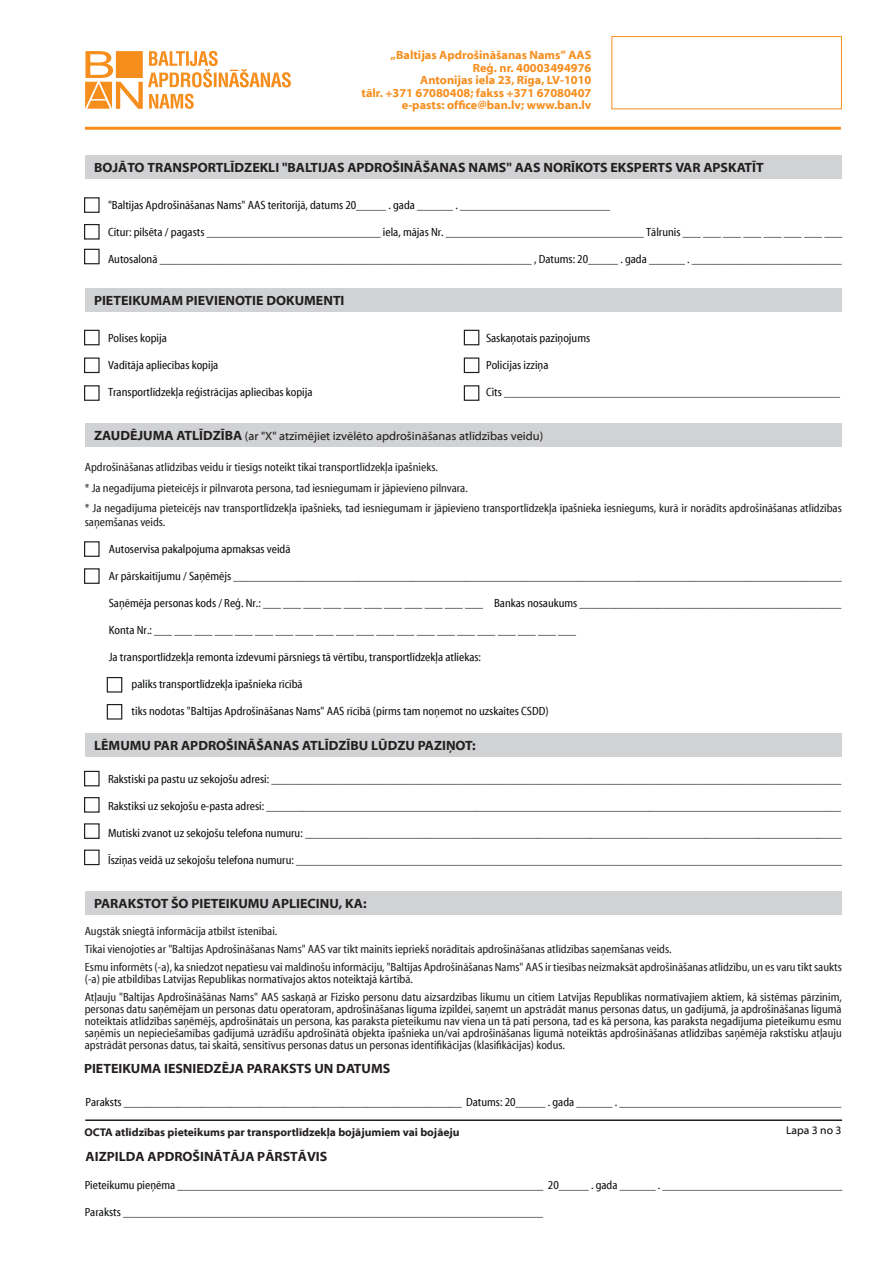
<style>
.page{position:relative;width:893px;height:1263px;background:#fff}
.page>*{position:absolute;margin:0;border:0;box-sizing:border-box;transform-origin:0 0}
.t1{font:700 13.5px "Myriad Web Pro";color:#231f20}
.t2{font:condensed 12px "Myriad Web Pro";color:#0b0e10}
.t3{font:condensed 12px/18px "Myriad Web Pro";color:#231f20}
.t4{font:700 12px/12.5px "Myriad Web Pro";color:#f68e1e;text-align:right}
.t5{font:12px "Myriad Web Pro";color:#231f20}
.t6{font:700 11.25px "Myriad Web Pro";color:#231f20}
.t7{font:11.25px "Myriad Web Pro";color:#0b0e10}
.s1{font-weight:700;font-size:13.5px}
</style>
<div class="page">
<div style="left:85px;top:155px;width:756px;height:23px;background:#d1d2d4"></div>
<div style="left:84px;top:197px;width:16px;height:16px;background:#fff;border:1px solid #231f20"></div>
<div style="left:84px;top:224px;width:16px;height:16px;background:#fff;border:1px solid #231f20"></div>
<div style="left:84px;top:249px;width:16px;height:15px;background:#fff;border:1px solid #231f20"></div>
<div style="left:84px;top:330px;width:16px;height:15px;background:#fff;border:1px solid #231f20"></div>
<div style="left:84px;top:357px;width:16px;height:16px;background:#fff;border:1px solid #231f20"></div>
<div style="left:84px;top:385px;width:16px;height:16px;background:#fff;border:1px solid #231f20"></div>
<div style="left:84px;top:541px;width:16px;height:16px;background:#fff;border:1px solid #231f20"></div>
<div style="left:84px;top:771px;width:16px;height:15px;background:#fff;border:1px solid #231f20"></div>
<div style="left:84px;top:797px;width:16px;height:16px;background:#fff;border:1px solid #231f20"></div>
<div style="left:84px;top:823px;width:16px;height:16px;background:#fff;border:1px solid #231f20"></div>
<div style="left:84px;top:849px;width:16px;height:16px;background:#fff;border:1px solid #231f20"></div>
<div style="left:84px;top:568px;width:16px;height:16px;background:#fff;border:1px solid #231f20"></div>
<div style="left:107px;top:677px;width:15px;height:15px;background:#fff;border:1px solid #231f20"></div>
<div style="left:107px;top:704px;width:15px;height:15px;background:#fff;border:1px solid #231f20"></div>
<div style="left:464px;top:330px;width:15px;height:15px;background:#fff;border:1px solid #231f20"></div>
<div style="left:464px;top:357px;width:15px;height:16px;background:#fff;border:1px solid #231f20"></div>
<div style="left:464px;top:385px;width:15px;height:16px;background:#fff;border:1px solid #231f20"></div>
<div style="left:85px;top:289px;width:756px;height:23px;background:#d1d2d4"></div>
<div style="left:85px;top:424px;width:756px;height:23px;background:#d1d2d4"></div>
<div style="left:85px;top:733px;width:756px;height:24px;background:#d1d2d4"></div>
<div style="left:85px;top:891px;width:756px;height:23px;background:#d1d2d4"></div>
<hr style="left:85px;top:1119px;width:757px;height:2px;background:#231f20">
<svg style="left:85px;top:51px;width:206px;height:58px"></svg>
<hr style="left:85px;top:127px;width:756px;height:3px;background:#f68e1e">
<div style="left:612px;top:36px;width:230px;height:73px;border:1px solid #f68e1e"></div>
<p class="t4" style="left:362px;top:49px;width:231px">„Baltijas Apdrošināšanas Nams” AAS<br>Reģ. nr. 40003494976<br>Antonijas iela 23, Rīga, LV-1010<br>tālr. +371 67080408; fakss +371 67080407 e-pasts: office@ban.lv; www.ban.lv</p>
<p class="t1" style="left:94px;top:160px;width:671px">BOJĀTO TRANSPORTLĪDZEKLI "BALTIJAS APDROŠINĀŠANAS NAMS" AAS NORĪKOTS EKSPERTS VAR APSKATĪT</p>
<p class="t2" style="left:108px;top:198px;width:504px">"Baltijas Apdrošināšanas Nams" AAS teritorijā, datums 20_____ . gada ______ . _________________________</p>
<p class="t2" style="left:108px;top:225px;width:736px">Citur: pilsēta / pagasts _____________________________ iela, mājas Nr. _________________________________ Tālrunis ___ ___ ___ ___ ___ ___ ___ ___</p>
<p class="t2" style="left:108px;top:252px;width:735px">Autosalonā ______________________________________________________________ , Datums: 20_____ . gada ______ . _________________________</p>
<p class="t1" style="left:94px;top:293px;width:252px">PIETEIKUMAM PIEVIENOTIE DOKUMENTI</p>
<p class="t2" style="left:108px;top:332px;width:60px">Polises kopija</p>
<p class="t2" style="left:486px;top:332px;width:106px">Saskaņotais paziņojums</p>
<p class="t2" style="left:108px;top:359px;width:112px">Vadītāja apliecības kopija</p>
<p class="t2" style="left:486px;top:359px;width:64px">Policijas izziņa</p>
<p class="t2" style="left:108px;top:386px;width:206px">Transportlīdzekļa reģistrācijas apliecības kopija</p>
<p class="t2" style="left:486px;top:386px;width:356px">Cits ________________________________________________________</p>
<p class="t5" style="left:94px;top:430px;width:451px"><span class="s1">ZAUDĒJUMA ATLĪDZĪBA</span> (ar "X" atzīmējiet izvēlēto apdrošināšanas atlīdzības veidu)</p>
<p class="t3" style="left:85px;top:457px;width:758px;line-height:20.4px">Apdrošināšanas atlīdzības veidu ir tiesīgs noteikt tikai transportlīdzekļa īpašnieks.<br>* Ja negadījuma pieteicējs ir pilnvarota persona, tad iesniegumam ir jāpievieno pilnvara.<br>* Ja negadījuma pieteicējs nav transportlīdzekļa īpašnieks, tad iesniegumam ir jāpievieno transportlīdzekļa īpašnieka iesniegums, kurā ir norādīts apdrošināšanas atlīdzības</p>
<p class="t3" style="left:85px;top:514px;width:82px">saņemšanas veids.</p>
<p class="t2" style="left:109px;top:543px;width:183px">Autoservisa pakalpojuma apmaksas veidā</p>
<p class="t2" style="left:109px;top:570px;width:734px">Ar pārskaitījumu / Saņēmējs ______________________________________________________________________________________________________</p>
<p class="t2" style="left:109px;top:597px;width:734px">Saņēmēja personas kods / Reģ. Nr.: ___ ___ ___ ___ ___ ___ ___ ___ ___ ___ ___ Bankas nosaukums ____________________________________________</p>
<p class="t2" style="left:109px;top:624px;width:469px">Konta Nr.: ___ ___ ___ ___ ___ ___ ___ ___ ___ ___ ___ ___ ___ ___ ___ ___ ___ ___ ___ ___ ___</p>
<p class="t2" style="left:109px;top:651px;width:374px">Ja transportlīdzekļa remonta izdevumi pārsniegs tā vērtību, transportlīdzekļa atliekas:</p>
<p class="t2" style="left:132px;top:678px;width:173px">paliks transportlīdzekļa īpašnieka rīcībā</p>
<p class="t2" style="left:132px;top:705px;width:418px">tiks nodotas "Baltijas Apdrošināšanas Nams" AAS rīcībā (pirms tam noņemot no uzskaites CSDD)</p>
<p class="t1" style="left:94px;top:738px;width:383px">LĒMUMU PAR APDROŠINĀŠANAS ATLĪDZĪBU LŪDZU PAZIŅOT:</p>
<p class="t2" style="left:108px;top:772px;width:735px">Rakstiski pa pastu uz sekojošu adresi: _______________________________________________________________________________________________</p>
<p class="t2" style="left:108px;top:799px;width:735px">Rakstiksi uz sekojošu e-pasta adresi: ________________________________________________________________________________________________</p>
<p class="t2" style="left:108px;top:826px;width:735px">Mutiski zvanot uz sekojošu telefona numuru: __________________________________________________________________________________________</p>
<p class="t2" style="left:108px;top:853px;width:736px">Īsziņas veidā uz sekojošu telefona numuru: ___________________________________________________________________________________________</p>
<p class="t1" style="left:94px;top:896px;width:274px">PARAKSTOT ŠO PIETEIKUMU APLIECINU, KA:</p>
<p class="t3" style="left:85px;top:922px;width:759px">Augstāk sniegtā informācija atbilst īstenībai.<br>Tikai vienojoties ar "Baltijas Apdrošināšanas Nams" AAS var tikt mainīts iepriekš norādītais apdrošināšanas atlīdzības saņemšanas veids.<br>Esmu informēts (-a), ka sniedzot nepatiesu vai maldinošu informāciju, "Baltijas Apdrošināšanas Nams" AAS ir tiesības neizmaksāt apdrošināšanas atlīdzību, un es varu tikt saukts</p>
<p class="t3" style="left:85px;top:970px;width:759px">(-a) pie atbildības Latvijas Republikas normatīvajos aktos noteiktajā kārtībā.<br>Atļauju "Baltijas Apdrošināšānas Nams" AAS saskaņā ar Fizisko personu datu aizsardzības likumu un citiem Latvijas Republikas normatīvajiem aktiem, kā sistēmas pārzinim,</p>
<p class="t3" style="left:85px;top:1003px;width:758px;line-height:12px;text-align:justify">personas datu saņēmējam un personas datu operatoram, apdrošināšanas līguma izpildei, saņemt un apstrādāt manus personas datus, un gadījumā, ja apdrošināšanas līgumā noteiktais atlīdzības saņēmējs, apdrošinātais un persona, kas paraksta pieteikumu nav viena un tā pati persona, tad es kā persona, kas paraksta negadījuma pieteikumu esmu saņēmis un nepieciešamības gadījumā uzrādīšu apdrošinātā objekta īpašnieka un/vai apdrošināšanas līgumā noteiktās apdrošināšanas atlīdzības saņēmēja rakstisku atļauju apstrādāt personas datus, tai skaitā, sensitīvus personas datus un personas identifikācijas (klasifikācijas) kodus.</p>
<p class="t1" style="left:84px;top:1061px;width:308px">PIETEIKUMA IESNIEDZĒJA PARAKSTS UN DATUMS</p>
<p class="t2" style="left:86px;top:1096px;width:757px">Paraksts _________________________________________________________ Datums: 20_____ . gada ______ . _____________________________________</p>
<p class="t6" style="left:84px;top:1125px;width:377px">OCTA atlīdzības pieteikums par transportlīdzekļa bojājumiem vai bojāeju</p>
<p class="t7" style="left:786px;top:1124px;width:57px">Lapa 3 no 3</p>
<p class="t1" style="left:86px;top:1149px;width:243px">AIZPILDA APDROŠINĀTĀJA PĀRSTĀVIS</p>
<p class="t2" style="left:85px;top:1178px;width:759px">Pieteikumu pieņēma _____________________________________________________________ 20_____ . gada ______ . ______________________________</p>
<p class="t2" style="left:85px;top:1205px;width:460px">Paraksts ______________________________________________________________________</p>
</div>
